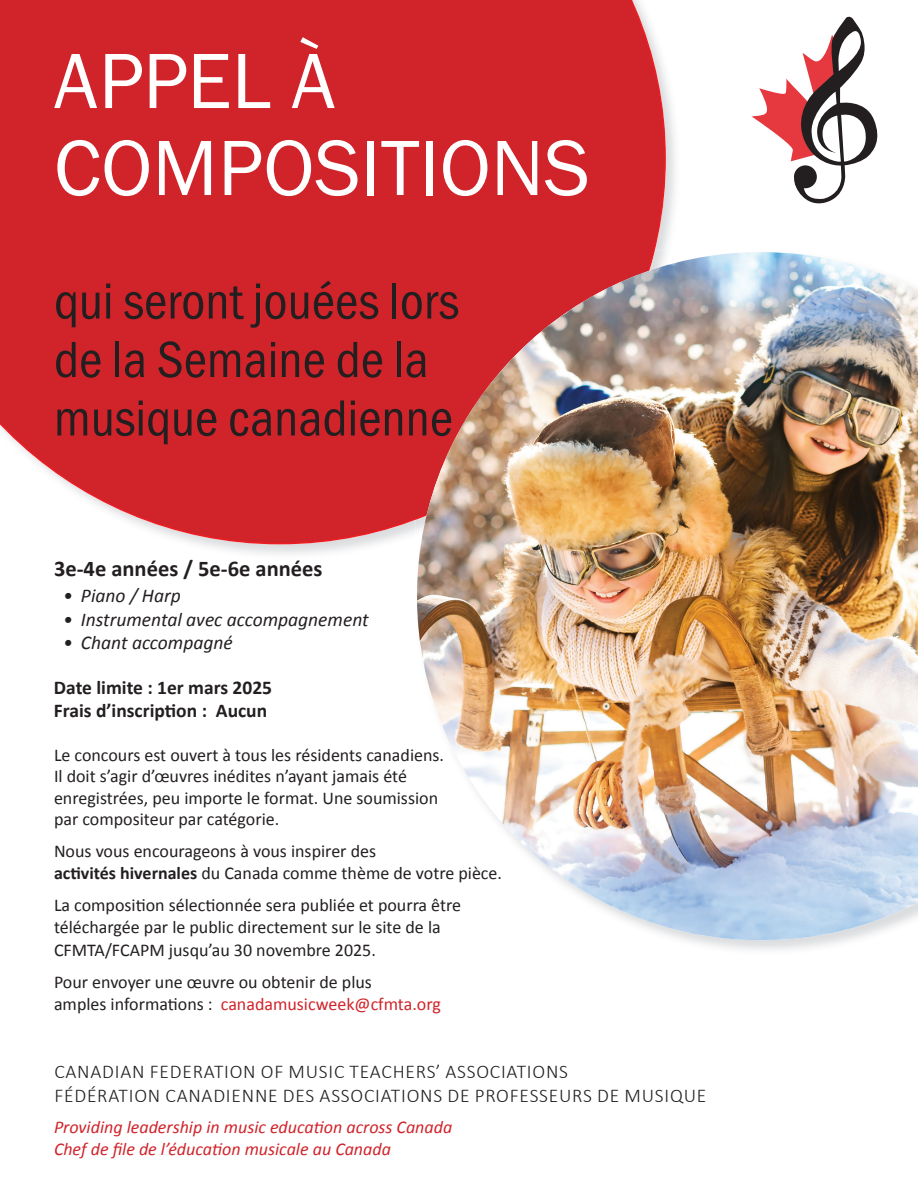
<style>
.page{position:relative;width:918px;height:1188px;background:#fff}
.page>*{position:absolute;margin:0;border:0;box-sizing:border-box;transform-origin:0 0}
.t1{font:81px/87px "Franklin Gothic URW Boo";color:#fff}
.t2{font:52.5px/58.5px "Franklin Gothic URW Cond";color:#231f20}
.t3{font:700 22.5px "Calibri";color:#231f20}
.t4{font:300 19.5px/24px "Calibri";letter-spacing:.04em;color:#231f20}
.t5{font:italic 19.5px "Calibri";color:#231f20}
.t6{font:700 19.5px/23.4px "Calibri";color:#231f20}
.t7{font:18px/21.6px "Calibri";color:#231f20}
.t8{font:italic 18px/21.6px "Calibri";color:#d1232a}
.t9{font:18px "Calibri";color:#d1232a}
.s1{font-weight:700}
.s2{color:#231f20}
</style>
<div class="page">
<div style="left:0;top:0;width:666px;height:544px;background:#d1232a"></div>
<img style="left:417px;top:252px;width:501px;height:688px">
<svg style="left:752px;top:16px;width:126px;height:188px"></svg>
<h1 class="t1" style="left:54px;top:36px;width:538px">APPEL À<br>COMPOSITIONS</h1>
<h2 class="t2" style="left:54px;top:268px;width:407px">qui seront jouées lors de la Semaine de la musique canadienne</h2>
<p class="t3" style="left:54px;top:552px;width:270px">3e-4e années / 5e-6e années</p>
<p class="t5" style="left:63px;top:582px;width:119px">• Piano / Harp</p>
<p class="t5" style="left:63px;top:606px;width:307px">• Instrumental avec accompagnement</p>
<p class="t5" style="left:63px;top:629px;width:171px">• Chant accompagné</p>
<p class="t6" style="left:54px;top:675px;width:220px">Date limite : 1er mars 2025<br>Frais d’inscription : Aucun</p>
<p class="t7" style="left:54px;top:743px;width:392px">Le concours est ouvert à tous les résidents canadiens.<br>Il doit s’agir d’œuvres inédites n’ayant jamais été enregistrées, peu importe le format. Une soumission par compositeur par catégorie.</p>
<p class="t7" style="left:54px;top:840px;width:450px">Nous vous encourageons à vous inspirer des<br><span class="s1">activités hivernales</span> du Canada comme thème de votre pièce.</p>
<p class="t7" style="left:54px;top:894px;width:409px">La composition sélectionnée sera publiée et pourra être téléchargée par le public directement sur le site de la</p>
<p class="t7" style="left:54px;top:934px;width:323px;line-height:32.1px">CFMTA/FCAPM jusqu’au 30 novembre 2025.<br>Pour envoyer une œuvre ou obtenir de plus</p>
<p class="t9" style="left:54px;top:991px;width:388px"><span class="s2">amples informations :</span> canadamusicweek@cfmta.org</p>
<p class="t4" style="left:54px;top:1060px;width:654px">CANADIAN FEDERATION OF MUSIC TEACHERS’ ASSOCIATIONS<br>FÉDÉRATION CANADIENNE DES ASSOCIATIONS DE PROFESSEURS DE MUSIQUE</p>
<p class="t8" style="left:54px;top:1116px;width:400px">Providing leadership in music education across Canada<br>Chef de file de l’éducation musicale au Canada</p>
</div>
